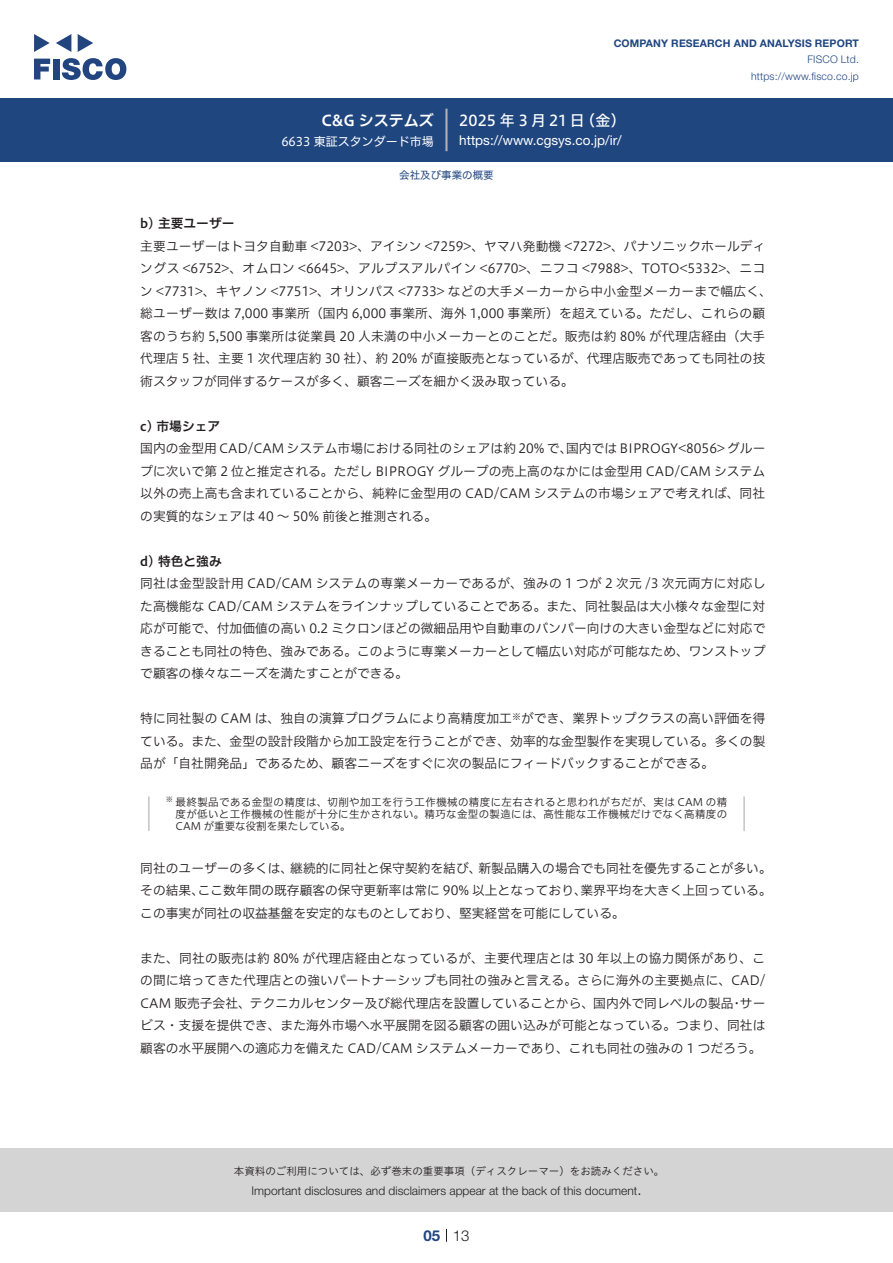
<style>
.page{position:relative;width:893px;height:1263px;background:#fff}
.page>*{position:absolute;margin:0;border:0;box-sizing:border-box;transform-origin:0 0}
.t1{font:15px "Hiragino UD Sans F Std N W5";letter-spacing:.175em;color:#fff}
.t2{font:15px "Hiragino UD Sans F Std N W6";color:#fff}
.t3{font:300 15px "Helvetica Neue LT Std";color:#231f20}
.t4{font:700 15px "Helvetica Neue LT Std";color:#204680}
.t5{font:13.5px "Helvetica Neue LT Std";color:#fff}
.t6{font:12.75px/22.5px "Hiragino UD Sans F Std N W3";color:#231f20}
.t7{font:12.75px "Hiragino UD Sans F Std N W6";color:#231f20}
.t8{font:300 12px "Helvetica Neue LT Std";color:#231f20}
.t9{font:12px "Hiragino UD Sans F Std N W4";color:#fff}
.t10{font:10.5px/12px "Hiragino UD Sans F Std N W3";letter-spacing:.03em;color:#231f20}
.t11{font:10.5px "Hiragino UD Sans Std W3";color:#231f20}
.t12{font:700 10.5px "Helvetica Neue LT Std";letter-spacing:.015em;color:#204680}
.t13{font:300 10.5px/16.5px "Helvetica Neue LT Std";letter-spacing:.015em;color:#204680;text-align:right}
.t14{font:10.5px "Hiragino UD Sans F Std N W4";color:#204680}
.t15{font:8.85px "Hiragino UD Sans F Std N W3";color:#231f20}
.t16{font:7.35px "Hiragino UD Sans F Std N W3";color:#231f20}
</style>
<div class="page">
<div style="left:0;top:1148px;width:893px;height:64px;background:#d4d4d5"></div>
<svg style="left:34px;top:59px;width:16px;height:20px"></svg>
<div style="left:53px;top:59px;width:6px;height:20px;background:#224580"></div>
<svg style="left:62px;top:58px;width:64px;height:22px"></svg>
<svg style="left:34px;top:34px;width:16px;height:18px"></svg>
<svg style="left:78px;top:34px;width:15px;height:18px"></svg>
<svg style="left:56px;top:34px;width:15px;height:18px"></svg>
<div style="left:0;top:98px;width:893px;height:64px;background:#204680"></div>
<hr style="left:445px;top:109px;width:3px;height:42px;background:#acaeb1">
<svg style="left:446px;top:1229px;width:1px;height:13px"></svg>
<hr style="left:148px;top:796px;width:2px;height:35px;background:#c9cacc">
<hr style="left:743px;top:796px;width:2px;height:35px;background:#c9cacc">
<p class="t2" style="left:322px;top:109px;width:114px">C&amp;G システムズ</p>
<p class="t9" style="left:281px;top:132px;width:154px">6633 東証スタンダード市場</p>
<p class="t12" style="left:614px;top:37px;width:247px">COMPANY RESEARCH AND ANALYSIS REPORT</p>
<p class="t13" style="left:751px;top:51px;width:109px">FISCO Ltd. https://www.fisco.co j p.</p>
<p class="t1" style="left:580px;top:109px;width:47px">（金(</p>
<p class="t1" style="left:459px;top:109px;width:127px">2025年3月21日</p>
<p class="t5" style="left:459px;top:132px;width:164px">https://www.cgsys. c o j p. /i r/</p>
<p class="t14" style="left:399px;top:167px;width:96px">会社及び事業の概要</p>
<p class="t7" style="left:140px;top:214px;width:96px">b) 主要ユーザー</p>
<p class="t6" style="left:140px;top:234px;width:633px">主要ユーザーはトヨタ自動車 &lt;7203&gt;、アイシン &lt;7259&gt;、ヤマハ発動機 &lt;7272&gt;、パナソニックホールディングス &lt;6752&gt;、オムロン &lt;6645&gt;、アルプスアルパイン &lt;6770&gt;、ニフコ &lt;7988&gt;、TOTO&lt;5332&gt;、ニコン &lt;7731&gt;、キヤノン &lt;7751&gt;、オリンパス &lt;7733&gt; などの大手メーカーから中小金型メーカーまで幅広く、総ユーザー数は 7,000 事業所（国内 6,000 事業所、海外 1,000 事業所）を超えている。ただし、これらの顧客のうち約 5,500 事業所は従業員 20 人未満の中小メーカーとのことだ。販売は約 80% が代理店経由（大手代理店 5 社、主要 1 次代理店約 30 社）、約 20% が直接販売となっているが、代理店販売であっても同社の技術スタッフが同伴するケースが多く、顧客ニーズを細かく汲み取っている。</p>
<p class="t7" style="left:140px;top:416px;width:81px">c) 市場シェア</p>
<p class="t6" style="left:566px;top:436px;width:201px">国内では BIPROGY&lt;8056&gt; グルー</p>
<p class="t6" style="left:140px;top:436px;width:626px">国内の金型用 CAD/CAM システム市場における同社のシェアは約 20% で、<br>プに次いで第 2 位と推定される。ただし BIPROGY グループの売上高のなかには金型用 CAD/CAM システム以外の売上高も含まれていることから、純粋に金型用の CAD/CAM システムの市場シェアで考えれば、同社の実質的なシェアは 40 ～ 50% 前後と推測される。</p>
<p class="t7" style="left:140px;top:551px;width:83px">d) 特色と強み</p>
<p class="t6" style="left:140px;top:571px;width:627px;text-align:justify">同社は金型設計用 CAD/CAM システムの専業メーカーであるが、強みの 1 つが 2 次元 /3 次元両方に対応した高機能な CAD/CAM システムをラインナップしていることである。また、同社製品は大小様々な金型に対応が可能で、付加価値の高い 0.2 ミクロンほどの微細品用や自動車のバンパー向けの大きい金型などに対応できることも同社の特色、強みである。このように専業メーカーとして幅広い対応が可能なため、ワンストップで顧客の様々なニーズを満たすことができる。</p>
<p class="t6" style="left:521px;top:706px;width:246px">ができ、業界トップクラスの高い評価を得</p>
<p class="t6" style="left:140px;top:706px;width:627px">特に同社製の CAM は、独自の演算プログラムにより高精度加工<br>ている。また、金型の設計段階から加工設定を行うことができ、効率的な金型製作を実現している。多くの製品が「自社開発品」であるため、顧客ニーズをすぐに次の製品にフィードバックすることができる。</p>
<p class="t10" style="left:176px;top:795px;width:553px">最終製品である金型の精度は、切削や加工を行う工作機械の精度に左右されると思われがちだが、実は CAM の精</p>
<p class="t15" style="left:512px;top:710px;width:10px">※</p>
<p class="t16" style="left:166px;top:793px;width:9px">※</p>
<p class="t10" style="left:176px;top:807px;width:553px">度が低いと工作機械の性能が十分に生かされない。精巧な金型の製造には、高性能な工作機械だけでなく高精度の<br>CAM が重要な役割を果たしている。</p>
<p class="t6" style="left:478px;top:856px;width:295px">新製品購入の場合でも同社を優先することが多い。</p>
<p class="t6" style="left:290px;top:856px;width:193px">継続的に同社と保守契約を結び、</p>
<p class="t6" style="left:140px;top:856px;width:155px">同社のユーザーの多くは、</p>
<p class="t6" style="left:198px;top:879px;width:391px">ここ数年間の既存顧客の保守更新率は常に 90% 以上となっており、</p>
<p class="t6" style="left:140px;top:879px;width:486px">その結果、<br>この事実が同社の収益基盤を安定的なものとしており、堅実経営を可能にしている。</p>
<p class="t6" style="left:140px;top:946px;width:627px;text-align:right">また、同社の販売は約 80% が代理店経由となっているが、主要代理店とは 30 年以上の協力関係があり、この間に培ってきた代理店との強いパートナーシップも同社の強みと言える。さらに海外の主要拠点に、CAD/サー</p>
<p class="t6" style="left:580px;top:879px;width:193px">業界平均を大きく上回っている。</p>
<p class="t6" style="left:140px;top:991px;width:627px">CAM 販売子会社、テクニカルセンター及び総代理店を設置していることから、国内外で同レベルの製品<br>ビス・支援を提供でき、また海外市場へ水平展開を図る顧客の囲い込みが可能となっている。つまり、同社は顧客の水平展開への適応力を備えた CAD/CAM システムメーカーであり、これも同社の強みの 1 つだろう。</p>
<p class="t6" style="left:730px;top:991px;width:14px">・</p>
<p class="t11" style="left:234px;top:1163px;width:432px">本資料のご利用については、必ず巻末の重要事項（ディスクレーマー）をお読みください。</p>
<p class="t3" style="left:637px;top:1180px;width:6px">.</p>
<p class="t8" style="left:251px;top:1183px;width:387px">Important disclosures and disclaimers appear at the back of this document</p>
<p class="t4" style="left:423px;top:1226px;width:18px">05</p>
<p class="t3" style="left:453px;top:1226px;width:18px">13</p>
</div>
